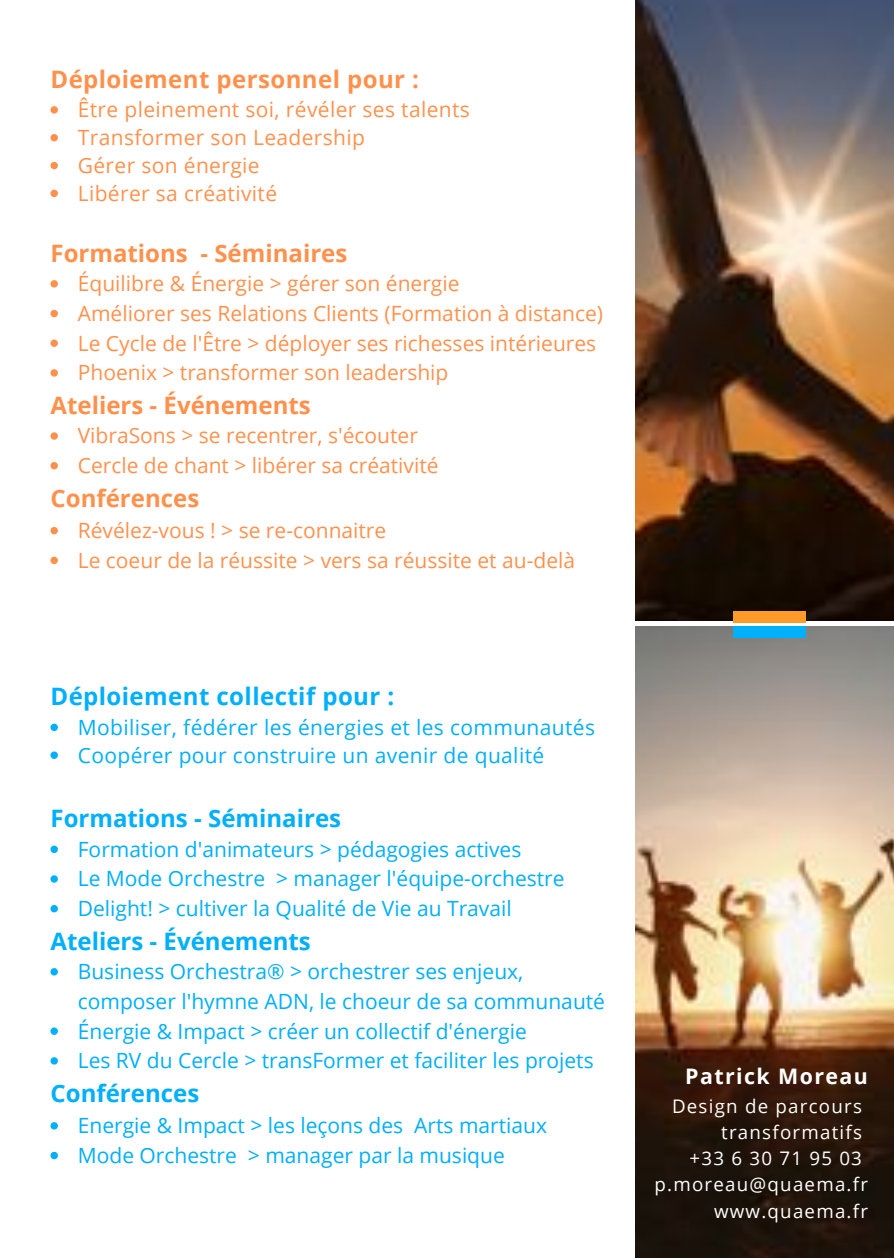
<style>
.page{position:relative;width:894px;height:1258px;background:#fff}
.page>*{position:absolute;margin:0;border:0;box-sizing:border-box;transform-origin:0 0}
.t1{font:700 24px "Open Sans";color:#ff914d}
.t2{font:700 24px "Open Sans";color:#01affb}
.t3{font:700 21.3px "Open Sans";letter-spacing:.065em;color:#fff}
.t4{font:21px/29.7px "Open Sans";color:#01affb}
.t5{font:21px/29.7px "Open Sans";color:#ff914d}
.t6{font:18.6px "Open Sans";letter-spacing:.065em;color:#fff}
</style>
<div class="page">
<svg style="left:50px;top:280px;width:8px;height:8px"></svg>
<svg style="left:50px;top:310px;width:8px;height:7px"></svg>
<svg style="left:50px;top:339px;width:8px;height:8px"></svg>
<svg style="left:50px;top:369px;width:8px;height:8px"></svg>
<svg style="left:50px;top:432px;width:8px;height:8px"></svg>
<svg style="left:50px;top:462px;width:8px;height:7px"></svg>
<svg style="left:50px;top:527px;width:8px;height:7px"></svg>
<svg style="left:50px;top:557px;width:8px;height:7px"></svg>
<svg style="left:50px;top:106px;width:8px;height:8px"></svg>
<svg style="left:50px;top:134px;width:8px;height:7px"></svg>
<svg style="left:50px;top:162px;width:8px;height:7px"></svg>
<svg style="left:50px;top:190px;width:8px;height:7px"></svg>
<img style="left:635px;top:0;width:258px;height:621px">
<img style="left:635px;top:626px;width:258px;height:632px">
<svg style="left:50px;top:724px;width:8px;height:7px"></svg>
<svg style="left:50px;top:751px;width:8px;height:8px"></svg>
<svg style="left:50px;top:845px;width:8px;height:8px"></svg>
<svg style="left:50px;top:875px;width:8px;height:8px"></svg>
<svg style="left:50px;top:905px;width:8px;height:7px"></svg>
<svg style="left:50px;top:968px;width:8px;height:7px"></svg>
<svg style="left:50px;top:1027px;width:8px;height:8px"></svg>
<svg style="left:50px;top:1057px;width:8px;height:7px"></svg>
<svg style="left:50px;top:1122px;width:8px;height:7px"></svg>
<svg style="left:50px;top:1152px;width:8px;height:7px"></svg>
<div style="left:733px;top:626px;width:72px;height:11px;background:#01affb"></div>
<div style="left:733px;top:611px;width:72px;height:11px;background:#ff9b29"></div>
<p class="t1" style="left:50px;top:62px;width:370px">Déploiement personnel pour :</p>
<p class="t5" style="left:78px;top:95px;width:393px;line-height:27.9px">Être pleinement soi, révéler ses talents<br>Transformer son Leadership<br>Gérer son énergie<br>Libérer sa créativité</p>
<p class="t1" style="left:50px;top:236px;width:298px">Formations - Séminaires</p>
<p class="t5" style="left:78px;top:268px;width:526px">Équilibre &amp; Énergie &gt; gérer son énergie<br>Améliorer ses Relations Clients (Formation à distance)<br>Le Cycle de l'Être &gt; déployer ses richesses intérieures Phoenix &gt; transformer son leadership</p>
<p class="t1" style="left:50px;top:388px;width:262px">Ateliers - Événements</p>
<p class="t5" style="left:78px;top:420px;width:362px">VibraSons &gt; se recentrer, s'écouter<br>Cercle de chant &gt; libérer sa créativité</p>
<p class="t1" style="left:50px;top:481px;width:150px">Conférences</p>
<p class="t5" style="left:78px;top:515px;width:498px">Révélez-vous ! &gt; se re-connaitre<br>Le coeur de la réussite &gt; vers sa réussite et au-delà</p>
<p class="t2" style="left:50px;top:679px;width:345px">Déploiement collectif pour :</p>
<p class="t4" style="left:78px;top:713px;width:518px;line-height:27.9px">Mobiliser, fédérer les énergies et les communautés<br>Coopérer pour construire un avenir de qualité</p>
<p class="t2" style="left:50px;top:801px;width:292px">Formations - Séminaires</p>
<p class="t4" style="left:78px;top:834px;width:488px">Formation d'animateurs &gt; pédagogies actives<br>Le Mode Orchestre &gt; manager l'équipe-orchestre<br>Delight! &gt; cultiver la Qualité de Vie au Travail</p>
<p class="t2" style="left:50px;top:924px;width:262px">Ateliers - Événements</p>
<p class="t4" style="left:78px;top:956px;width:528px">Business Orchestra® &gt; orchestrer ses enjeux, composer l'hymne ADN, le choeur de sa communauté Énergie &amp; Impact &gt; créer un collectif d'énergie<br>Les RV du Cercle &gt; transFormer et faciliter les projets</p>
<p class="t2" style="left:50px;top:1076px;width:150px">Conférences</p>
<p class="t4" style="left:78px;top:1110px;width:470px">Energie &amp; Impact &gt; les leçons des Arts martiaux<br>Mode Orchestre &gt; manager par la musique</p>
<p class="t3" style="left:685px;top:1061px;width:184px">Patrick Moreau</p>
<p class="t6" style="left:671px;top:1093px;width:191px">Design de parcours</p>
<p class="t6" style="left:721px;top:1119px;width:142px">transformatifs</p>
<p class="t6" style="left:689px;top:1145px;width:174px">+33 6 30 71 95 03</p>
<p class="t6" style="left:654px;top:1171px;width:215px">p.moreau@quaema.fr</p>
<p class="t6" style="left:713px;top:1197px;width:155px">www.quaema.fr</p>
</div>
